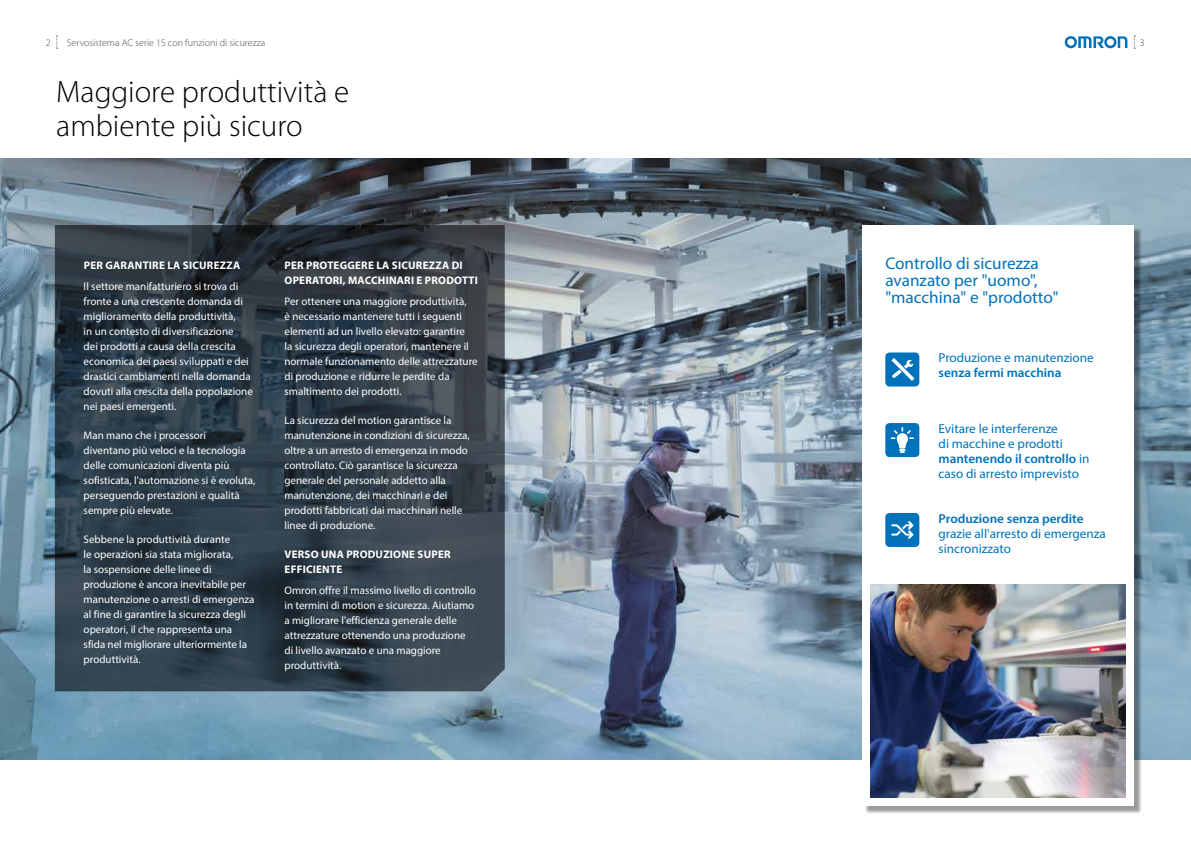
<style>
.page{position:relative;width:1191px;height:842px;background:#fff}
.page>*{position:absolute;margin:0;border:0;box-sizing:border-box;transform-origin:0 0}
.t1{font:300 31px/34px "Myriad Pro";color:#000}
.t2{font:17px/17px "Myriad Pro";color:#0072bc}
.t3{font:13px/15px "Myriad Pro";color:#0072bc}
.t4{font:600 13px "Myriad Pro";color:#0072bc}
.t5{font:11px/15px "Myriad Pro";color:#fff}
.t6{font:700 11px/15px "Myriad Pro";letter-spacing:.02em;color:#fff}
.t7{font:300 10px "Myriad Pro";color:#4d4d4f}
.s1{font-weight:600}
</style>
<div class="page">
<svg style="left:1133px;top:36px;width:2px;height:13px"></svg>
<svg style="left:56px;top:36px;width:2px;height:13px"></svg>
<svg style="left:1064px;top:36px;width:63px;height:12px"></svg>
<img style="left:0;top:159px;width:1191px;height:601px">
<div style="left:864px;top:228px;width:278px;height:586px;background:#000;opacity:.4"></div>
<div style="left:862px;top:225px;width:271px;height:581px;background:#fff"></div>
<div style="left:885px;top:423px;width:34px;height:34px;background:#0072bc;border-radius:4px"></div>
<svg style="left:890px;top:427px;width:24px;height:26px"></svg>
<div style="left:885px;top:352px;width:34px;height:34px;background:#0072bc;border-radius:4px"></div>
<svg style="left:891px;top:358px;width:23px;height:23px"></svg>
<div style="left:885px;top:513px;width:34px;height:34px;background:#0072bc;border-radius:4px"></div>
<svg style="left:891px;top:521px;width:22px;height:18px"></svg>
<img style="left:870px;top:584px;width:255px;height:213px">
<svg style="left:55px;top:225px;width:450px;height:466px;background:#303d47"></svg>
<img style="left:0;top:159px;width:595px;height:35px">
<p class="t7" style="left:46px;top:37px;width:6px">2</p>
<p class="t7" style="left:67px;top:37px;width:200px">Servosistema AC serie 1S con funzioni di sicurezza</p>
<p class="t7" style="left:1140px;top:37px;width:6px">3</p>
<h1 class="t1" style="left:56px;top:75px;width:294px">Maggiore produttività e ambiente più sicuro</h1>
<p class="t6" style="left:84px;top:257px;width:158px">PER GARANTIRE LA SICUREZZA</p>
<p class="t5" style="left:84px;top:278px;width:171px">Il settore manifatturiero si trova di fronte a una crescente domanda di miglioramento della produttività,<br>in un contesto di diversificazione<br>dei prodotti a causa della crescita economica dei paesi sviluppati e dei drastici cambiamenti nella domanda dovuti alla crescita della popolazione nei paesi emergenti.</p>
<p class="t5" style="left:84px;top:428px;width:173px">Man mano che i processori diventano più veloci e la tecnologia delle comunicazioni diventa più sofisticata, l'automazione si è evoluta, perseguendo prestazioni e qualità sempre più elevate.</p>
<p class="t5" style="left:84px;top:532px;width:172px">Sebbene la produttività durante<br>le operazioni sia stata migliorata,<br>la sospensione delle linee di produzione è ancora inevitabile per manutenzione o arresti di emergenza al fine di garantire la sicurezza degli operatori, il che rappresenta una sfida nel migliorare ulteriormente la produttività.</p>
<p class="t6" style="left:284px;top:257px;width:195px">PER PROTEGGERE LA SICUREZZA DI<br>OPERATORI, MACCHINARI E PRODOTTI</p>
<p class="t5" style="left:284px;top:293px;width:195px">Per ottenere una maggiore produttività,<br>è necessario mantenere tutti i seguenti elementi ad un livello elevato: garantire<br>la sicurezza degli operatori, mantenere il normale funzionamento delle attrezzature di produzione e ridurre le perdite da smaltimento dei prodotti.</p>
<p class="t5" style="left:284px;top:413px;width:187px">La sicurezza del motion garantisce la manutenzione in condizioni di sicurezza, oltre a un arresto di emergenza in modo controllato. Ciò garantisce la sicurezza generale del personale addetto alla manutenzione, dei macchinari e dei prodotti fabbricati dai macchinari nelle linee di produzione.</p>
<p class="t6" style="left:284px;top:547px;width:168px">VERSO UNA PRODUZIONE SUPER<br>EFFICIENTE</p>
<p class="t5" style="left:284px;top:582px;width:193px">Omron offre il massimo livello di controllo in termini di motion e sicurezza. Aiutiamo a migliorare l'efficienza generale delle attrezzature ottenendo una produzione di livello avanzato e una maggiore produttività.</p>
<h2 class="t2" style="left:885px;top:255px;width:175px">Controllo di sicurezza avanzato per "uomo", "macchina" e "prodotto"</h2>
<p class="t3" style="left:938px;top:350px;width:157px">Produzione e manutenzione</p>
<p class="t4" style="left:938px;top:365px;width:124px">senza fermi macchina</p>
<p class="t3" style="left:938px;top:421px;width:152px">Evitare le interferenze<br>di macchine e prodotti <span class="s1">mantenendo il controllo</span> in caso di arresto imprevisto</p>
<p class="t4" style="left:938px;top:510px;width:147px">Produzione senza perdite</p>
<p class="t3" style="left:938px;top:526px;width:169px">grazie all'arresto di emergenza sincronizzato</p>
</div>
